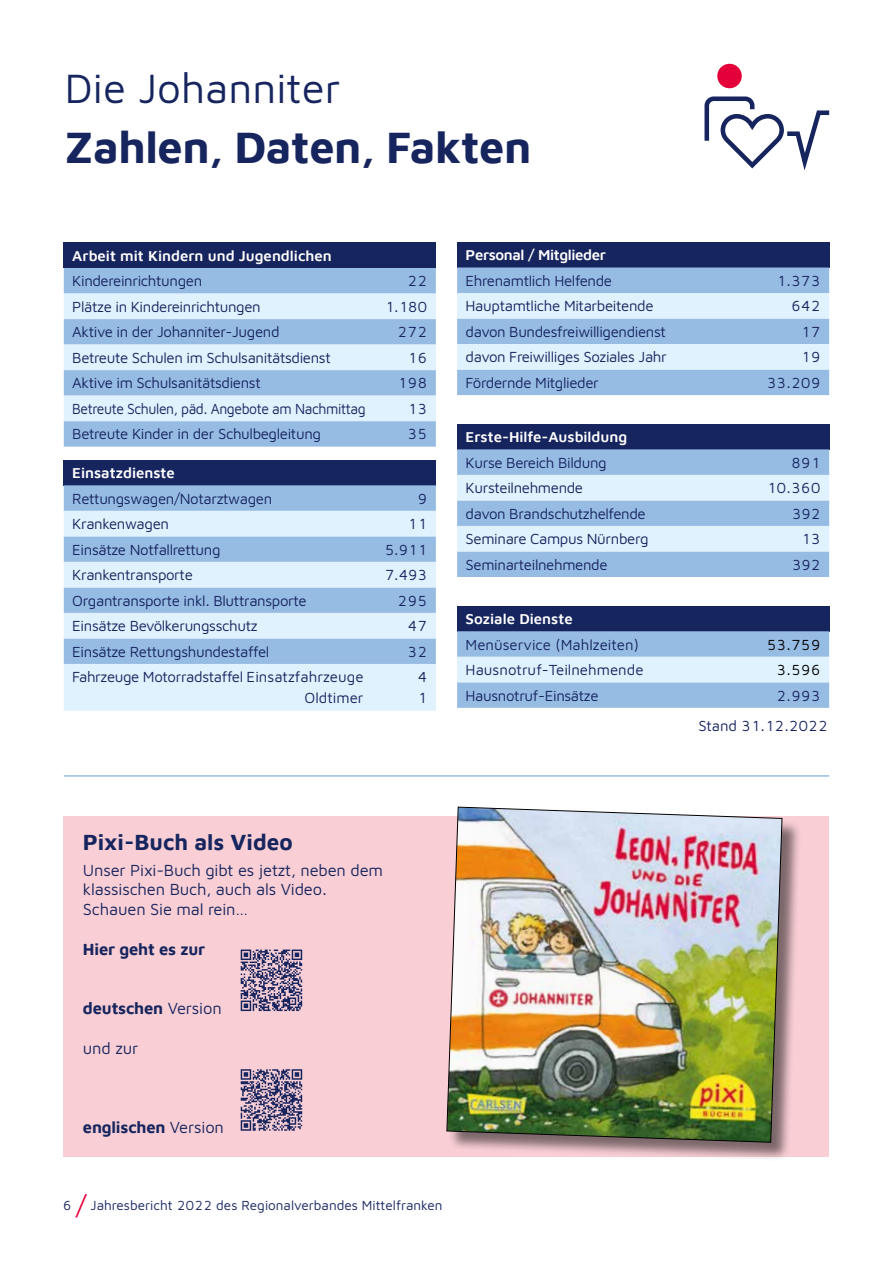
<style>
.page{position:relative;width:893px;height:1263px;background:#fff}
.page>*{position:absolute;margin:0;border:0;box-sizing:border-box;transform-origin:0 0}
.t1{font:700 45px "Maven Johanniter";letter-spacing:-.01em;color:#17255f}
.t2{font:42px "Maven Johanniter";color:#17255f}
.t3{font:700 22.5px "Maven Johanniter";color:#17255f}
.t4{font:16.5px/19.8px "Maven Johanniter";letter-spacing:-.01em;color:#17255f}
.t5{font:700 16.5px "Maven Johanniter";letter-spacing:-.01em;color:#17255f}
.t6{font:15px/20.2px "Maven Johanniter";letter-spacing:-.025em;color:#17255f;text-align:right}
.t7{font:600 15px "Maven Johanniter";color:#fff}
.t8{font:15px "Maven Johanniter";color:#17255f}
.t9{font:15px "Maven Johanniter";letter-spacing:-.025em;color:#17255f;scale:.93 1}
.t10{font:600 15px "Maven Johanniter";letter-spacing:-.025em;color:#fff}
.t11{font:15px "Maven Johanniter";color:#000}
.t12{font:13.5px "Maven Johanniter";color:#17255f}
.s1{font-weight:400}
.s2{font-size:27px;color:#e4003a}
</style>
<div class="page">
<div style="left:64px;top:816px;width:765px;height:341px;background:#f9cfd5"></div>
<div style="left:64px;top:460px;width:372px;height:25px;background:#17255f"></div>
<svg style="left:64px;top:485px;width:372px;height:26px;background:#96bae2"></svg>
<svg style="left:64px;top:511px;width:372px;height:200px;background:#c3ddf3"></svg>
<hr style="left:64px;top:775px;width:765px;height:2px;background:#97bce4">
<div style="left:457px;top:424px;width:372px;height:25px;background:#17255f"></div>
<div style="left:457px;top:449px;width:372px;height:128px;background:#97bce4"></div>
<svg style="left:457px;top:475px;width:372px;height:76px;background:#c7e0f4"></svg>
<div style="left:457px;top:606px;width:372px;height:25px;background:#17255f"></div>
<svg style="left:457px;top:631px;width:372px;height:77px;background:#afcdeb"></svg>
<div style="left:64px;top:243px;width:372px;height:25px;background:#17255f"></div>
<div style="left:64px;top:268px;width:372px;height:179px;background:#97bce4"></div>
<svg style="left:64px;top:294px;width:372px;height:127px;background:#c2dcf3"></svg>
<div style="left:457px;top:242px;width:372px;height:25px;background:#17255f"></div>
<div style="left:457px;top:267px;width:372px;height:128px;background:#97bce4"></div>
<svg style="left:457px;top:293px;width:372px;height:77px;background:#c7e0f4"></svg>
<div style="left:448px;top:808px;width:354px;height:354px;background:#000;opacity:.5"></div>
<img style="left:446px;top:806px;width:337px;height:337px">
<svg style="left:241px;top:949px;width:61px;height:62px"></svg>
<svg style="left:241px;top:1069px;width:61px;height:62px"></svg>
<div style="left:717px;top:64px;width:25px;height:24px;background:#e4003a;border-radius:50%"></div>
<svg style="left:704px;top:96px;width:126px;height:75px"></svg>
<h2 class="t2" style="left:65px;top:60px;width:277px">Die Johanniter</h2>
<h1 class="t1" style="left:65px;top:115px;width:468px">Zahlen, Daten, Fakten</h1>
<p class="t7" style="left:72px;top:245px;width:261px">Arbeit mit Kindern und Jugendlichen</p>
<p class="t6" style="left:72px;top:270px;width:131px">Kindereinrichtungen</p>
<p class="t6" style="left:408px;top:270px;width:21px">22</p>
<p class="t6" style="left:72px;top:296px;width:190px">Plätze in Kindereinrichtungen</p>
<p class="t6" style="left:385px;top:296px;width:44px">1.180</p>
<p class="t6" style="left:72px;top:321px;width:209px">Aktive in der Johanniter-Jugend</p>
<p class="t6" style="left:398px;top:321px;width:31px">272</p>
<p class="t6" style="left:72px;top:347px;width:260px">Betreute Schulen im Schulsanitätsdienst</p>
<p class="t6" style="left:408px;top:347px;width:21px">16</p>
<p class="t6" style="left:72px;top:372px;width:190px">Aktive im Schulsanitätsdienst</p>
<p class="t6" style="left:398px;top:372px;width:31px">198</p>
<p class="t9" style="left:72px;top:398px;width:317px">Betreute Schulen, päd. Angebote am Nachmittag</p>
<p class="t6" style="left:408px;top:398px;width:21px">13</p>
<p class="t6" style="left:72px;top:423px;width:250px">Betreute Kinder in der Schulbegleitung</p>
<p class="t6" style="left:408px;top:423px;width:21px">35</p>
<p class="t7" style="left:72px;top:462px;width:104px">Einsatzdienste</p>
<p class="t6" style="left:72px;top:487px;width:201px">Rettungswagen/Notarztwagen</p>
<p class="t6" style="left:417px;top:487px;width:11px">9</p>
<p class="t6" style="left:72px;top:513px;width:98px">Krankenwagen</p>
<p class="t6" style="left:408px;top:513px;width:21px">11</p>
<p class="t6" style="left:72px;top:538px;width:150px">Einsätze Notfallrettung</p>
<p class="t6" style="left:385px;top:538px;width:44px">5.911</p>
<p class="t6" style="left:72px;top:564px;width:122px">Krankentransporte</p>
<p class="t6" style="left:385px;top:564px;width:44px">7.493</p>
<p class="t6" style="left:72px;top:589px;width:236px">Organtransporte inkl. Bluttransporte</p>
<p class="t6" style="left:398px;top:589px;width:31px">295</p>
<p class="t6" style="left:72px;top:615px;width:187px">Einsätze Bevölkerungsschutz</p>
<p class="t6" style="left:408px;top:615px;width:21px">47</p>
<p class="t6" style="left:72px;top:640px;width:199px">Einsätze Rettungshundestaffel</p>
<p class="t6" style="left:408px;top:640px;width:21px">32</p>
<p class="t6" style="left:72px;top:666px;width:293px">Fahrzeuge Motorradstaffel Einsatzfahrzeuge<br>Oldtimer</p>
<p class="t6" style="left:417px;top:666px;width:11px;text-align:left">4<br>1</p>
<p class="t10" style="left:466px;top:245px;width:142px">Personal / Mitglieder</p>
<p class="t6" style="left:466px;top:270px;width:148px">Ehrenamtlich Helfende</p>
<p class="t6" style="left:777px;top:270px;width:46px">1.373</p>
<p class="t6" style="left:466px;top:295px;width:189px">Hauptamtliche Mitarbeitende</p>
<p class="t6" style="left:791px;top:295px;width:31px">642</p>
<p class="t6" style="left:466px;top:321px;width:202px">davon Bundesfreiwilligendienst</p>
<p class="t6" style="left:801px;top:321px;width:21px">17</p>
<p class="t6" style="left:466px;top:346px;width:203px">davon Freiwilliges Soziales Jahr</p>
<p class="t6" style="left:801px;top:346px;width:21px">19</p>
<p class="t6" style="left:466px;top:372px;width:135px">Fördernde Mitglieder</p>
<p class="t6" style="left:767px;top:372px;width:55px">33.209</p>
<p class="t7" style="left:466px;top:426px;width:163px">Erste-Hilfe-Ausbildung</p>
<p class="t6" style="left:466px;top:451px;width:143px">Kurse Bereich Bildung</p>
<p class="t6" style="left:791px;top:451px;width:31px">891</p>
<p class="t6" style="left:466px;top:477px;width:119px">Kursteilnehmende</p>
<p class="t6" style="left:767px;top:477px;width:55px">10.360</p>
<p class="t6" style="left:466px;top:502px;width:182px">davon Brandschutzhelfende</p>
<p class="t6" style="left:792px;top:502px;width:30px">392</p>
<p class="t6" style="left:466px;top:528px;width:185px">Seminare Campus Nürnberg</p>
<p class="t6" style="left:801px;top:528px;width:21px">13</p>
<p class="t6" style="left:466px;top:553px;width:143px">Seminarteilnehmende</p>
<p class="t6" style="left:792px;top:553px;width:30px">392</p>
<p class="t7" style="left:466px;top:608px;width:109px">Soziale Dienste</p>
<p class="t8" style="left:466px;top:634px;width:175px">Menüservice (Mahlzeiten)</p>
<p class="t11" style="left:767px;top:634px;width:55px">53.759</p>
<p class="t8" style="left:466px;top:660px;width:179px">Hausnotruf-Teilnehmende</p>
<p class="t11" style="left:777px;top:660px;width:46px">3.596</p>
<p class="t6" style="left:466px;top:684px;width:135px">Hausnotruf-Einsätze</p>
<p class="t6" style="left:777px;top:684px;width:46px">2.993</p>
<p class="t6" style="left:698px;top:715px;width:131px">Stand 31.12.2022</p>
<h3 class="t3" style="left:83px;top:826px;width:211px">Pixi-Buch als Video</h3>
<p class="t4" style="left:83px;top:859px;width:302px">Unser Pixi-Buch gibt es jetzt, neben dem klassischen Buch, auch als Video.<br>Schauen Sie mal rein…</p>
<p class="t5" style="left:83px;top:937px;width:124px">Hier geht es zur</p>
<p class="t5" style="left:83px;top:997px;width:140px">deutschen <span class="s1">Version</span></p>
<p class="t4" style="left:83px;top:1037px;width:57px">und zur</p>
<p class="t5" style="left:83px;top:1116px;width:143px">englischen <span class="s1">Version</span></p>
<p class="t12" style="left:63px;top:1196px;width:381px">6 <span class="s2">/</span> Jahresbericht 2022 des Regionalverbandes Mittelfranken</p>
</div>
